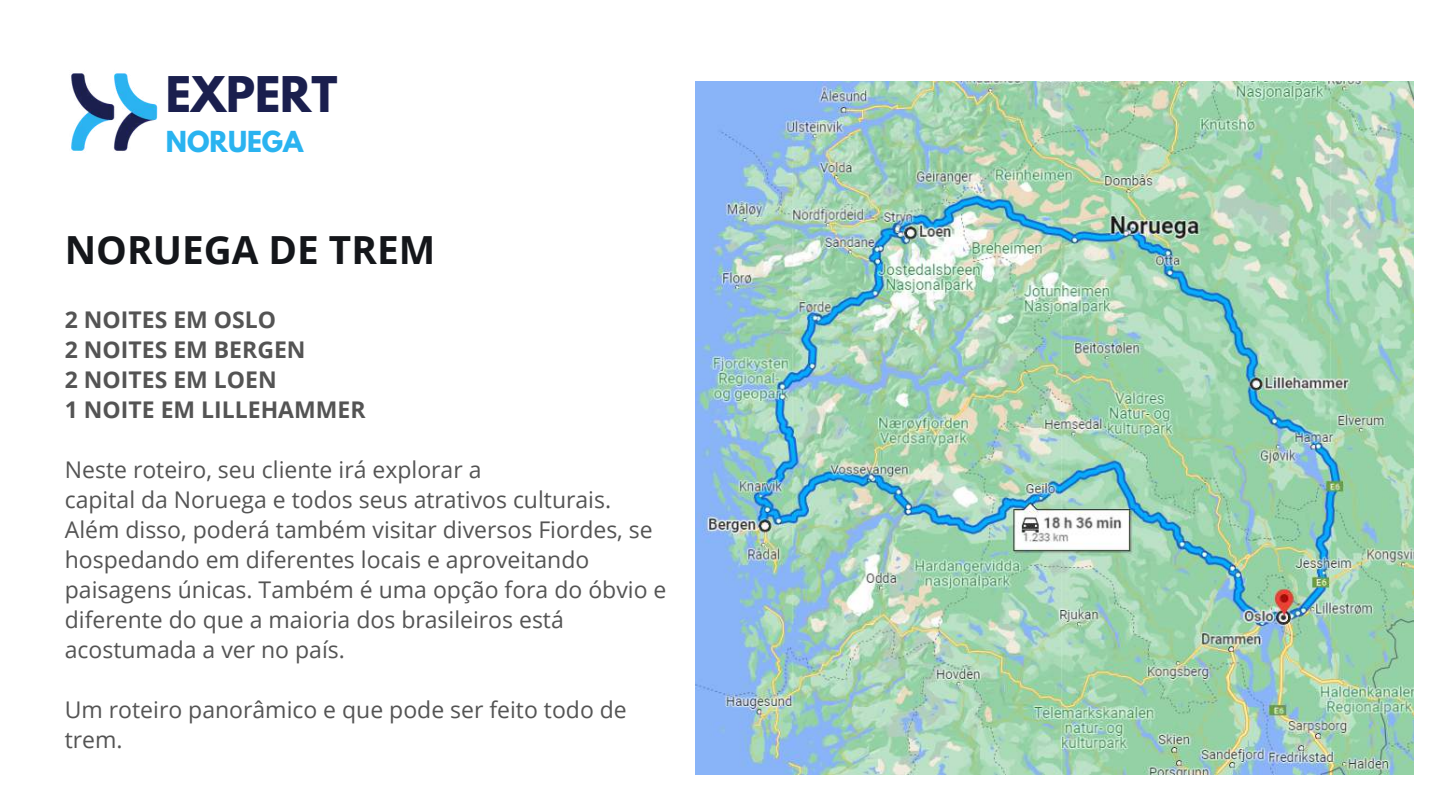
<style>
.page{position:relative;width:1440px;height:810px;background:#fff}
.page>*{position:absolute;margin:0;border:0;box-sizing:border-box;transform-origin:0 0}
.t1{font:700 43.6px "League Spartan";color:#1a1f4e}
.t2{font:700 38.8px "Open Sans";color:#14161a}
.t3{font:700 25.7px "League Spartan";color:#2ab3f0}
.t4{font:23px/30px "Open Sans";color:#545454}
.t5{font:700 23px/30px "Open Sans";color:#545454}
</style>
<div class="page">
<img style="left:71px;top:73px;width:87px;height:78px">
<img style="left:696px;top:81px;width:717px;height:694px">
<h1 class="t1" style="left:166px;top:73px;width:173px">EXPERT</h1>
<p class="t3" style="left:166px;top:129px;width:139px">NORUEGA</p>
<h2 class="t2" style="left:65px;top:222px;width:372px">NORUEGA DE TREM</h2>
<p class="t5" style="left:65px;top:304px;width:302px">2 NOITES EM OSLO<br>2 NOITES EM BERGEN<br>2 NOITES EM LOEN<br>1 NOITE EM LILLEHAMMER</p>
<p class="t4" style="left:65px;top:454px;width:603px">Neste roteiro, seu cliente irá explorar a<br>capital da Noruega e todos seus atrativos culturais.<br>Além disso, poderá também visitar diversos Fiordes, se hospedando em diferentes locais e aproveitando paisagens únicas. Também é uma opção fora do óbvio e diferente do que a maioria dos brasileiros está acostumada a ver no país.</p>
<p class="t4" style="left:65px;top:694px;width:564px">Um roteiro panorâmico e que pode ser feito todo de trem.</p>
</div>
